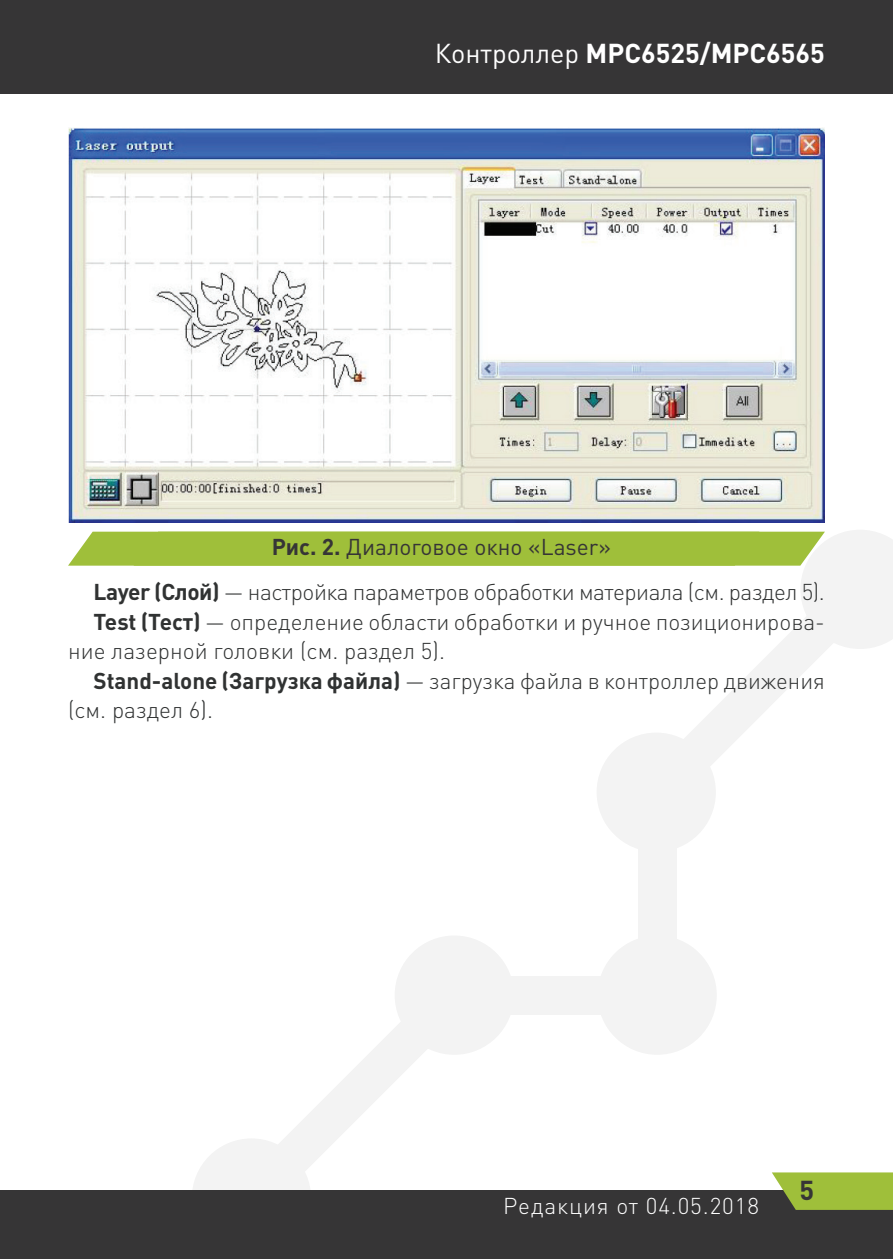
<style>
.page{position:relative;width:893px;height:1259px;background:#fff}
.page>*{position:absolute;margin:0;border:0;box-sizing:border-box;transform-origin:0 0}
.t1{font:700 27px "DIN Pro";color:#fff}
.t2{font:700 27px "DIN Pro";color:#363536}
.t3{font:300 22.8px "DIN Pro";color:#303232}
.t4{font:300 22.8px "DIN Pro";letter-spacing:-.02em;color:#303232}
.t5{font:22.8px "DIN Pro";color:#363536}
.t6{font:300 22.8px "DIN Pro";letter-spacing:.04em;color:#fff}
.s1{font-weight:400}
.s2{font-weight:700}
</style>
<div class="page">
<div style="left:395px;top:935px;width:119px;height:119px;background:#f3f3f3;border-radius:50%"></div>
<div style="left:597px;top:732px;width:119px;height:120px;background:#f3f3f3;border-radius:50%"></div>
<div style="left:597px;top:935px;width:120px;height:119px;background:#f3f3f3;border-radius:50%"></div>
<div style="left:192px;top:1138px;width:119px;height:119px;background:#f3f3f3;border-radius:50%"></div>
<div style="left:638px;top:792px;width:39px;height:203px;background:#f3f3f3"></div>
<div style="left:464px;top:976px;width:203px;height:38px;background:#f3f3f3"></div>
<svg style="left:268px;top:1002px;width:212px;height:169px"></svg>
<div style="left:0;top:0;width:893px;height:94px;background:#363536"></div>
<div style="left:0;top:1190px;width:893px;height:69px;background:#363536"></div>
<svg style="left:772px;top:1172px;width:121px;height:38px;background:#99b640"></svg>
<img style="left:68px;top:128px;width:757px;height:395px">
<svg style="left:68px;top:530px;width:825px;height:236px"></svg>
<p class="t1" style="left:435px;top:35px;width:392px"><span class="s1">Контроллер</span> MPC6525/MPC6565</p>
<p class="t5" style="left:272px;top:531px;width:341px"><span class="s2">Рис. 2.</span> Диалоговое окно «Laser»</p>
<p class="t4" style="left:94px;top:576px;width:733px"><span class="s2">Layer (Слой)</span> — настройка параметров обработки материала (см. раздел 5).</p>
<p class="t3" style="left:94px;top:606px;width:733px"><span class="s2">Test (Тест)</span> — определение области обработки и ручное позиционирова-</p>
<p class="t3" style="left:68px;top:635px;width:378px">ние лазерной головки (см. раздел 5).</p>
<p class="t3" style="left:94px;top:665px;width:733px"><span class="s2">Stand-alone (Загрузка файла)</span> — загрузка файла в контроллер движения</p>
<p class="t3" style="left:68px;top:694px;width:146px">(см. раздел 6).</p>
<p class="t6" style="left:503px;top:1190px;width:257px">Редакция от 04.05.2018</p>
<p class="t2" style="left:799px;top:1171px;width:16px">5</p>
</div>
